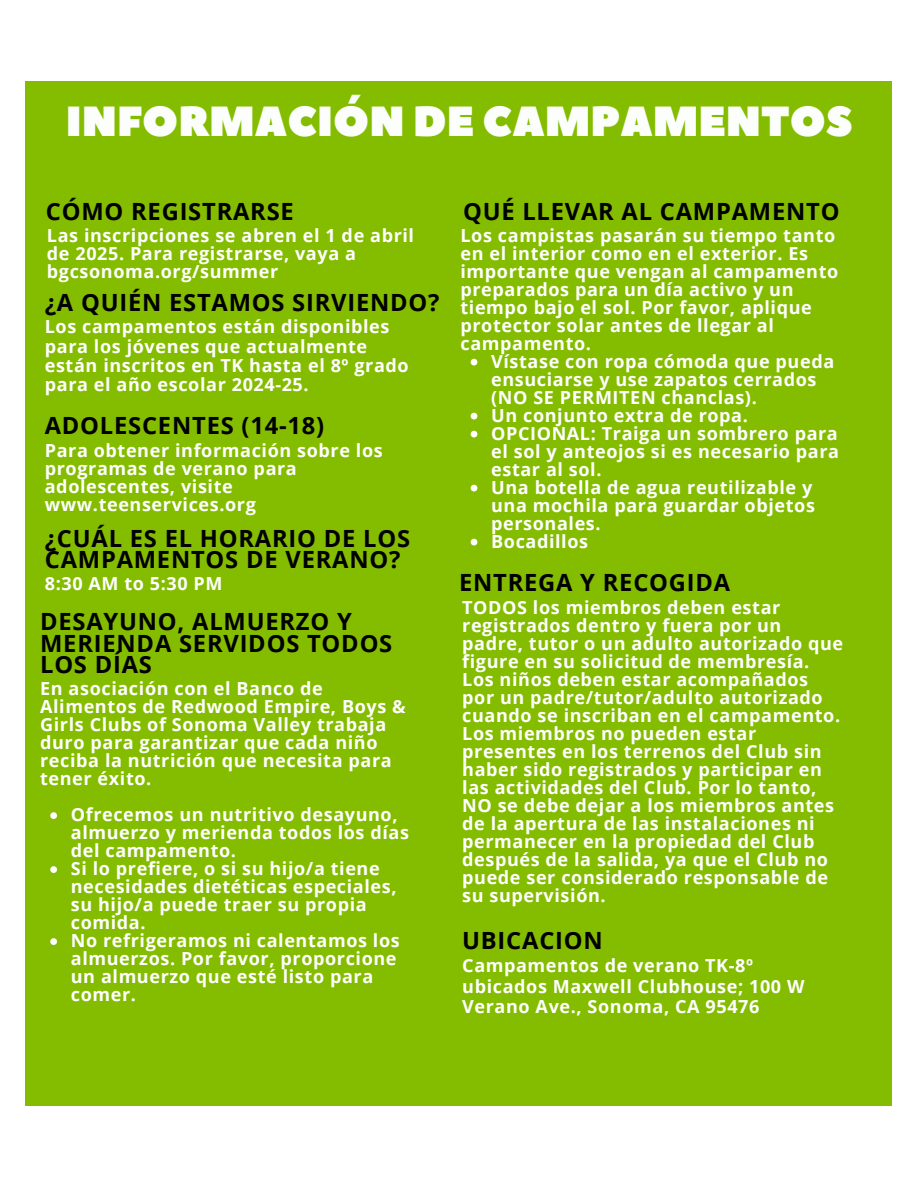
<style>
.page{position:relative;width:918px;height:1188px;background:#fff}
.page>*{position:absolute;margin:0;border:0;box-sizing:border-box;transform-origin:0 0}
.t1{font:42px "Peace Sans";color:#fcfefc}
.t2{font:700 23.7px/21.3px "Open Sans";letter-spacing:.035em;color:#000}
.t3{font:700 18px/18px "Open Sans";letter-spacing:.035em;color:#fff}
</style>
<div class="page">
<div style="left:26px;top:82px;width:866px;height:1024px;background:#84bd00"></div>
<svg style="left:50px;top:812px;width:7px;height:7px"></svg>
<svg style="left:50px;top:866px;width:7px;height:7px"></svg>
<svg style="left:50px;top:938px;width:7px;height:7px"></svg>
<svg style="left:471px;top:359px;width:6px;height:6px"></svg>
<svg style="left:471px;top:413px;width:6px;height:6px"></svg>
<svg style="left:471px;top:431px;width:6px;height:6px"></svg>
<svg style="left:471px;top:485px;width:6px;height:6px"></svg>
<svg style="left:471px;top:539px;width:6px;height:6px"></svg>
<h2 class="t1" style="left:66px;top:93px;width:788px">INFORMACIÓN DE CAMPAMENTOS</h2>
<h4 class="t2" style="left:46px;top:200px;width:250px">CÓMO REGISTRARSE</h4>
<h2 class="t3" style="left:47px;top:226px;width:369px">Las inscripciones se abren el 1 de abril de 2025. Para registrarse, vaya a bgcsonoma.org/summer</h2>
<h4 class="t2" style="left:45px;top:291px;width:396px">¿A QUIÉN ESTAMOS SIRVIENDO?</h4>
<h2 class="t3" style="left:45px;top:317px;width:365px;line-height:19.2px">Los campamentos están disponibles para los jóvenes que actualmente están inscritos en TK hasta el 8º grado para el año escolar 2024-25.</h2>
<p class="t2" style="left:45px;top:414px;width:281px">ADOLESCENTES (14-18)</p>
<h4 class="t3" style="left:45px;top:441px;width:339px">Para obtener información sobre los programas de verano para adolescentes, visite www.teenservices.org</h4>
<h4 class="t2" style="left:45px;top:527px;width:367px">¿CUÁL ES EL HORARIO DE LOS<br>CAMPAMENTOS DE VERANO?</h4>
<h3 class="t3" style="left:45px;top:574px;width:179px">8:30 AM to 5:30 PM</h3>
<h4 class="t2" style="left:40px;top:610px;width:354px">DESAYUNO, ALMUERZO Y<br>MERIENDA SERVIDOS TODOS<br>LOS DÍAS</h4>
<p class="t3" style="left:40px;top:679px;width:367px">En asociación con el Banco de<br>Alimentos de Redwood Empire, Boys &amp;<br>Girls Clubs of Sonoma Valley trabaja duro para garantizar que cada niño reciba la nutrición que necesita para tener éxito.</p>
<p class="t3" style="left:71px;top:805px;width:340px">Ofrecemos un nutritivo desayuno, almuerzo y merienda todos los días del campamento.</p>
<p class="t3" style="left:71px;top:859px;width:327px">Si lo prefiere, o si su hijo/a tiene necesidades dietéticas especiales, su hijo/a puede traer su propia comida.</p>
<h2 class="t3" style="left:71px;top:931px;width:331px">No refrigeramos ni calentamos los almuerzos. Por favor, proporcione un almuerzo que esté listo para comer.</h2>
<p class="t2" style="left:463px;top:200px;width:378px">QUÉ LLEVAR AL CAMPAMENTO</p>
<p class="t3" style="left:461px;top:226px;width:379px">Los campistas pasarán su tiempo tanto en el interior como en el exterior. Es importante que vengan al campamento preparados para un día activo y un tiempo bajo el sol. Por favor, aplique protector solar antes de llegar al campamento.</p>
<p class="t3" style="left:491px;top:352px;width:345px">Vístase con ropa cómoda que pueda ensuciarse y use zapatos cerrados (NO SE PERMITEN chanclas).</p>
<p class="t3" style="left:491px;top:406px;width:258px">Un conjunto extra de ropa.</p>
<h2 class="t3" style="left:491px;top:424px;width:349px;text-align:justify">OPCIONAL: Traiga un sombrero para el sol y anteojos si es necesario para estar al sol.</h2>
<h4 class="t3" style="left:491px;top:478px;width:325px">Una botella de agua reutilizable y una mochila para guardar objetos personales.</h4>
<h2 class="t3" style="left:491px;top:532px;width:98px">Bocadillos</h2>
<h4 class="t2" style="left:459px;top:571px;width:273px">ENTREGA Y RECOGIDA</h4>
<h1 class="t3" style="left:462px;top:598px;width:382px">TODOS los miembros deben estar registrados dentro y fuera por un padre, tutor o un adulto autorizado que figure en su solicitud de membresía.<br>Los niños deben estar acompañados por un padre/tutor/adulto autorizado cuando se inscriban en el campamento.<br>Los miembros no pueden estar presentes en los terrenos del Club sin haber sido registrados y participar en las actividades del Club. Por lo tanto, NO se debe dejar a los miembros antes de la apertura de las instalaciones ni permanecer en la propiedad del Club después de la salida, ya que el Club no puede ser considerado responsable de su supervisión.</h1>
<h4 class="t2" style="left:462px;top:929px;width:142px">UBICACION</h4>
<h2 class="t3" style="left:462px;top:955px;width:344px;line-height:20.2px">Campamentos de verano TK-8º ubicados Maxwell Clubhouse; 100 W<br>Verano Ave., Sonoma, CA 95476</h2>
</div>
